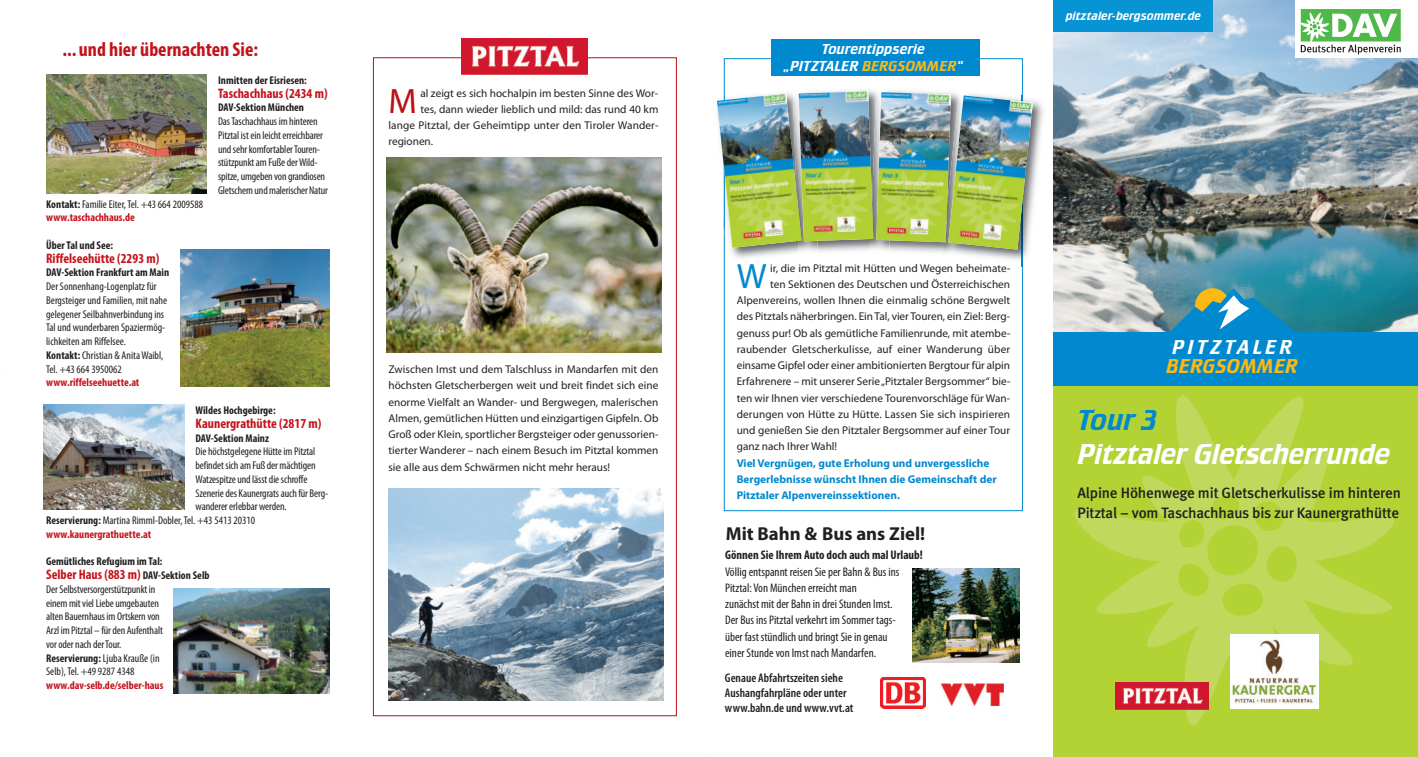
<style>
.page{position:relative;width:1418px;height:757px;background:#fff}
.page>*{position:absolute;margin:0;border:0;box-sizing:border-box;transform-origin:0 0}
.t1{font:35.38px "Myriad Pro";color:#bb1018}
.t2{font:35.38px "Myriad Pro";color:#0089cf}
.t3{font:30px "Crillee Italic Plain";letter-spacing:-.015em;color:#fff}
.t4{font:30px "Crillee Italic Plain";color:#0089cf}
.t5{font:20.88px "Crillee Italic Plain";color:#fcb814}
.t6{font:20.88px "Crillee Italic Plain";letter-spacing:.15em;color:#fff}
.t7{font:700 condensed 20px "Myriad Pro";color:#c4121a}
.t8{font:700 18.75px "Myriad Pro";color:#231f20}
.t9{font:15px/20px "Meta Medium CE";letter-spacing:-.01em;color:#231f20}
.t10{font:15px/16.2px "Crillee Italic Plain";color:#fff;text-align:center}
.t11{font:700 condensed 13.75px "Myriad Pro";color:#c4121a}
.t12{font:condensed 12.5px/16.2px "Myriad Pro";color:#231f20}
.t13{font:600 condensed 12.5px/15px "Myriad Pro";color:#231f20}
.t14{font:700 condensed 12.5px "Myriad Pro";color:#231f20}
.t15{font:12.5px "Crillee Italic Plain";color:#fff}
.t16{font:11.25px/16.2px "Myriad Pro";color:#231f20;text-align:justify}
.t17{font:condensed 11.25px/13.8px "Myriad Pro";letter-spacing:-.01em;color:#231f20}
.t18{font:700 condensed 11.25px "Myriad Pro";color:#231f20}
.t19{font:700 11.25px/16.2px "Myriad Pro";color:#0089cf}
.t20{font:700 condensed 11.25px "Myriad Pro";color:#c4121a}
.s1{font-weight:700}
.s2{font-weight:700;color:#c4121a}
.s3{font-size:11.25px;color:#231f20}
.s4{color:#fcb814}
</style>
<div class="page">
<img style="left:1053px;top:0;width:364px;height:332px">
<div style="left:1053px;top:333px;width:364px;height:423px;background:#b3d234"></div>
<img style="left:1074px;top:395px;width:321px;height:331px">
<div style="left:1053px;top:0;width:159px;height:31px;background:#0694d5"></div>
<div style="left:1295px;top:0;width:122px;height:58px;background:#fff"></div>
<svg style="left:1300px;top:9px;width:100px;height:46px"></svg>
<div style="left:1053px;top:332px;width:364px;height:54px;background:#0089cf"></div>
<img style="left:173px;top:588px;width:156px;height:105px">
<img style="left:912px;top:568px;width:107px;height:94px">
<img style="left:1115px;top:682px;width:93px;height:27px">
<img style="left:462px;top:39px;width:125px;height:36px">
<img style="left:1230px;top:634px;width:88px;height:74px">
<svg style="left:1168px;top:288px;width:129px;height:44px;background:#3e95ae"></svg>
<img style="left:387px;top:158px;width:274px;height:194px">
<img style="left:388px;top:488px;width:275px;height:212px">
<img style="left:46px;top:74px;width:161px;height:120px">
<img style="left:181px;top:249px;width:148px;height:137px">
<img style="left:43px;top:404px;width:141px;height:105px">
<div style="left:771px;top:39px;width:208px;height:37px;background:#0089cf"></div>
<img style="left:941px;top:683px;width:62px;height:22px">
<img style="left:880px;top:677px;width:45px;height:31px">
<img style="left:724px;top:87px;width:68px;height:178px">
<img style="left:792px;top:249px;width:26px;height:5px">
<img style="left:870px;top:249px;width:19px;height:3px">
<img style="left:1021px;top:100px;width:22px;height:167px">
<img style="left:941px;top:249px;width:26px;height:7px">
<img style="left:717px;top:88px;width:306px;height:161px">
<img style="left:948px;top:95px;width:84px;height:154px">
<hr style="left:691px;top:756px;width:35px;height:1px;background:#000">
<hr style="left:0;top:356px;width:1px;height:35px;background:#000">
<hr style="left:1417px;top:356px;width:1px;height:35px;background:#000">
<h3 class="t7" style="left:63px;top:39px;width:197px">... und hier übernachten Sie:</h3>
<p class="t18" style="left:218px;top:74px;width:90px">Inmitten der Eisriesen:</p>
<p class="t11" style="left:218px;top:86px;width:111px">Taschachhaus (2434 m)</p>
<p class="t18" style="left:218px;top:102px;width:87px">DAV-Sektion München</p>
<p class="t17" style="left:218px;top:115px;width:111px">Das Taschachhaus im hinteren<br>Pitztal ist ein leicht erreichbarer und sehr komfortabler Touren&shy;stützpunkt am Fuße der Wild&shy;spitze, umgeben von grandiosen<br>Gletschern und malerischer Natur</p>
<p class="t17" style="left:46px;top:197px;width:158px"><span class="s1">Kontakt:</span> Familie Eiter, Tel. +43 664 2009588 <span class="s2">www.taschachhaus.de</span></p>
<p class="t18" style="left:46px;top:239px;width:69px">Über Tal und See:</p>
<p class="t11" style="left:46px;top:251px;width:115px">Riffelseehütte (2293 m)</p>
<p class="t18" style="left:46px;top:267px;width:124px">DAV-Sektion Frankfurt am Main</p>
<p class="t17" style="left:46px;top:280px;width:122px">Der Sonnenhang-Logenplatz für<br>Bergsteiger und Familien, mit nahe gelegener Seilbahnverbindung ins<br>Tal und wunderbaren Spaziermög&shy;lichkeiten am Riffelsee.<br><span class="s1">Kontakt:</span> Christian &amp; Anita Waibl,<br>Tel. +43 664 3950062</p>
<p class="t20" style="left:46px;top:377px;width:95px">www.riffelseehuette.at</p>
<p class="t18" style="left:195px;top:404px;width:82px">Wildes Hochgebirge:</p>
<p class="t11" style="left:195px;top:416px;width:127px">Kaunergrathütte (2817 m)</p>
<p class="t18" style="left:195px;top:432px;width:75px">DAV-Sektion Mainz</p>
<p class="t17" style="left:195px;top:445px;width:121px">Die höchstgelegene Hütte im Pitztal</p>
<p class="t17" style="left:195px;top:458px;width:122px">befindet sich am Fuß der mächtigen</p>
<p class="t17" style="left:195px;top:472px;width:113px">Watzespitze und lässt die schroffe</p>
<p class="t17" style="left:195px;top:486px;width:134px">Szenerie des Kaunergrats auch für Berg-</p>
<p class="t17" style="left:195px;top:500px;width:93px">wanderer erlebbar werden.</p>
<p class="t17" style="left:46px;top:513px;width:210px"><span class="s1">Reservierung:</span> Martina Rimml-Dobler, Tel. +43 5413 20310</p>
<p class="t20" style="left:46px;top:528px;width:107px">www.kaunergrathuette.at</p>
<p class="t18" style="left:46px;top:555px;width:118px">Gemütliches Refugium im Tal:</p>
<p class="t11" style="left:46px;top:567px;width:165px">Selber Haus (883 m) <span class="s3">DAV-Sektion Selb</span></p>
<p class="t17" style="left:46px;top:582px;width:118px">Der Selbstversorgerstützpunkt in einem mit viel Liebe umgebauten alten Bauernhaus im Ortskern von<br>Arzl im Pitztal – für den Aufenthalt vor oder nach der Tour.<br><span class="s1">Reservierung:</span> Ljuba Krauße (in<br>Selb), Tel. +49 9287 4348</p>
<p class="t20" style="left:46px;top:679px;width:119px">www.dav-selb.de/selber-haus</p>
<h1 class="t1" style="left:388px;top:84px;width:30px">M</h1>
<p class="t16" style="left:420px;top:85px;width:239px">al zeigt es sich hochalpin im besten Sinne des Wor-</p>
<p class="t16" style="left:420px;top:101px;width:239px">tes, dann wieder lieblich und mild: das rund 40 km</p>
<p class="t16" style="left:388px;top:117px;width:271px">lange Pitztal, der Geheimtipp unter den Tiroler Wander-</p>
<p class="t16" style="left:388px;top:134px;width:46px">regionen.</p>
<p class="t16" style="left:388px;top:361px;width:271px">Zwischen Imst und dem Talschluss in Mandarfen mit den höchsten Gletscherbergen weit und breit findet sich eine enorme Vielfalt an Wander- und Bergwegen, malerischen Almen, gemütlichen Hütten und einzigartigen Gipfeln. Ob Groß oder Klein, sportlicher Bergsteiger oder genussorien&shy;tierter Wanderer – nach einem Besuch im Pitztal kommen sie alle aus dem Schwärmen nicht mehr heraus!</p>
<h3 class="t10" style="left:783px;top:42px;width:181px">Tourentippserie „PITZTALER <span class="s4">BERGSOMMER</span>“</h3>
<p class="t15" style="left:1065px;top:11px;width:137px">pitztaler-bergsommer.de</p>
<h1 class="t2" style="left:736px;top:259px;width:31px">W</h1>
<p class="t16" style="left:770px;top:260px;width:242px">ir, die im Pitztal mit Hütten und Wegen beheimate-</p>
<p class="t16" style="left:770px;top:276px;width:242px">ten Sektionen des Deutschen und Österreichischen</p>
<p class="t16" style="left:736px;top:292px;width:275px">Alpenvereins, wollen Ihnen die einmalig schöne Bergwelt</p>
<p class="t16" style="left:736px;top:309px;width:275px">des Pitztals näherbringen. Ein Tal, vier Touren, ein Ziel: Berg-</p>
<p class="t16" style="left:736px;top:325px;width:275px">genuss pur! Ob als gemütliche Familienrunde, mit atembe-</p>
<p class="t16" style="left:736px;top:341px;width:275px">raubender Gletscherkulisse, auf einer Wanderung über</p>
<p class="t16" style="left:736px;top:357px;width:275px">einsame Gipfel oder einer ambitionierten Bergtour für alpin</p>
<p class="t16" style="left:736px;top:374px;width:275px">Erfahrenere – mit unserer Serie „Pitztaler Bergsommer“ bie-</p>
<p class="t16" style="left:736px;top:390px;width:275px">ten wir Ihnen vier verschiedene Tourenvorschläge für Wan-</p>
<p class="t16" style="left:736px;top:406px;width:275px">derungen von Hütte zu Hütte. Lassen Sie sich inspirieren</p>
<p class="t16" style="left:736px;top:422px;width:275px">und genießen Sie den Pitztaler Bergsommer auf einer Tour</p>
<p class="t16" style="left:736px;top:439px;width:102px">ganz nach Ihrer Wahl!</p>
<p class="t19" style="left:736px;top:455px;width:261px">Viel Vergnügen, gute Erholung und unvergessliche<br>Bergerlebnisse wünscht Ihnen die Gemeinschaft der<br>Pitztaler Alpenvereinssektionen.</p>
<h3 class="t8" style="left:725px;top:526px;width:201px">Mit Bahn &amp; Bus ans Ziel!</h3>
<p class="t14" style="left:725px;top:548px;width:199px">Gönnen Sie Ihrem Auto doch auch mal Urlaub!</p>
<p class="t12" style="left:725px;top:563px;width:176px">Völlig entspannt reisen Sie per Bahn &amp; Bus ins Pitztal: Von München erreicht man<br>zunächst mit der Bahn in drei Stunden Imst.<br>Der Bus ins Pitztal verkehrt im Sommer tags&shy;über fast stündlich und bringt Sie in genau einer Stunde von Imst nach Mandarfen.</p>
<p class="t13" style="left:725px;top:671px;width:130px">Genaue Abfahrtszeiten siehe<br>Aushangfahrpläne oder unter www.bahn.de und www.vvt.at</p>
<h3 class="t6" style="left:1171px;top:339px;width:122px">PITZTALER</h3>
<h3 class="t5" style="left:1166px;top:358px;width:133px">BERGSOMMER</h3>
<h2 class="t4" style="left:1077px;top:409px;width:81px">Tour 3</h2>
<h2 class="t3" style="left:1077px;top:443px;width:314px">Pitztaler Gletscherrunde</h2>
<h3 class="t9" style="left:1077px;top:484px;width:325px">Alpine Höhenwege mit Gletscherkulisse im hinteren<br>Pitztal – vom Taschachhaus bis zur Kaunergrathütte</h3>
</div>
